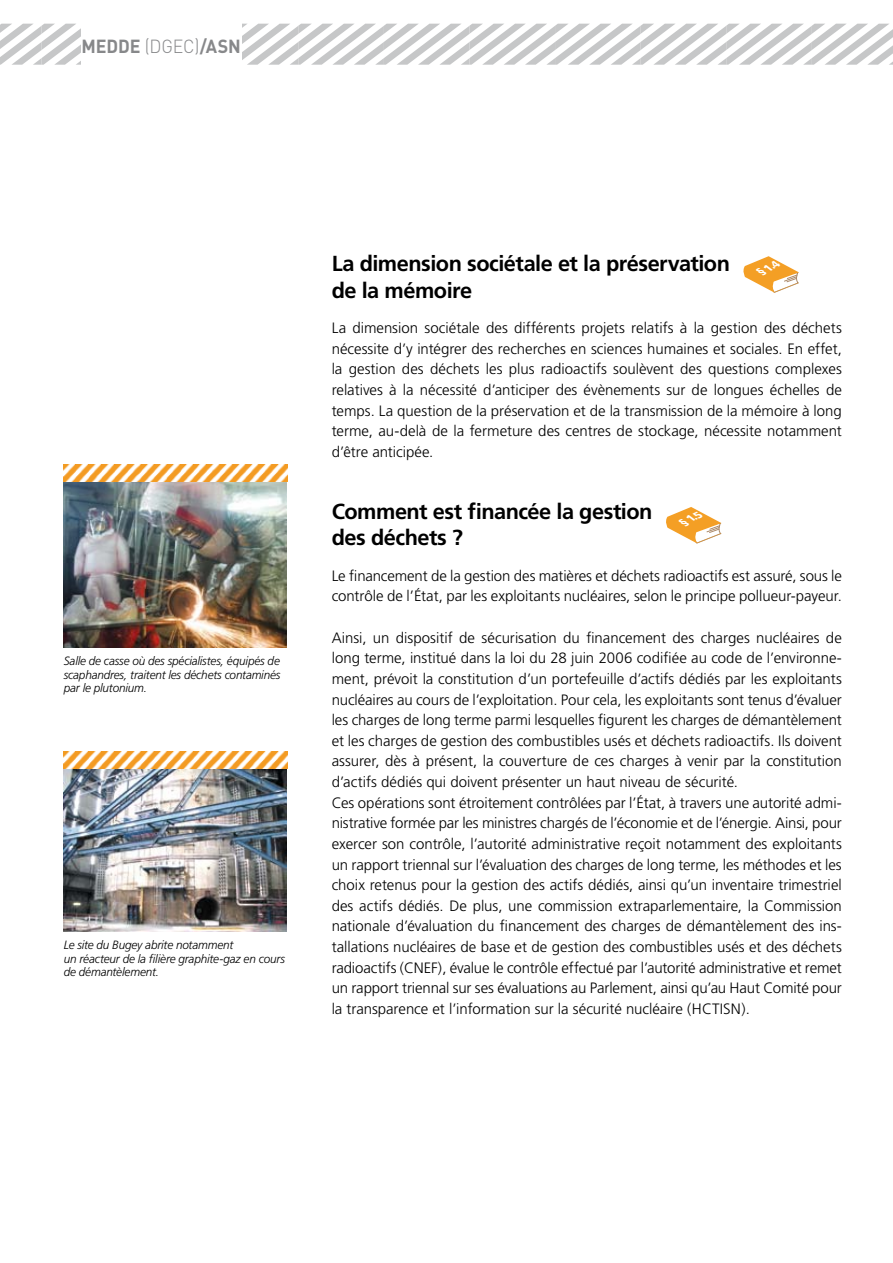
<style>
.page{position:relative;width:893px;height:1263px;background:#fff}
.page>*{position:absolute;margin:0;border:0;box-sizing:border-box;transform-origin:0 0}
.t1{font:700 21.75px "Frutiger";letter-spacing:-.025em;color:#000}
.t2{font:700 18.75px "DIN";letter-spacing:-.005em;color:#87888a;scale:.95 1}
.t3{font:300 15px/20.7px "Frutiger";letter-spacing:-.005em;color:#000}
.t4{font:italic 300 12px/13.5px "Frutiger";letter-spacing:-.015em;color:#000;text-align:justify}
.t5{font:italic 900 10.5px "Frutiger";color:#fff}
.s1{font-weight:300}
</style>
<div class="page">
<svg style="left:0;top:24px;width:893px;height:41px"></svg>
<svg style="left:743px;top:256px;width:56px;height:37px"></svg>
<svg style="left:666px;top:507px;width:55px;height:37px"></svg>
<img style="left:64px;top:482px;width:223px;height:166px">
<img style="left:64px;top:465px;width:223px;height:17px">
<img style="left:64px;top:769px;width:223px;height:162px">
<img style="left:64px;top:752px;width:223px;height:17px">
<div style="left:81px;top:23px;width:161px;height:44px;background:#fff"></div>
<p class="t2" style="left:82px;top:34px;width:169px">MEDDE <span class="s1">(DGEC)</span>/ASN</p>
<p class="t4" style="left:64px;top:654px;width:218px">Salle de casse où des spécialistes, équipés de scaphandres, traitent les déchets contaminés par le plutonium.</p>
<p class="t4" style="left:64px;top:939px;width:223px;text-align:left">Le site du Bugey abrite notamment<br>un réacteur de la filière graphite-gaz en cours de démantèlement.</p>
<h1 class="t1" style="left:332px;top:251px;width:400px">La dimension sociétale et la préservation</h1>
<p class="t5" style="left:757px;top:266px;width:24px;rotate:-26deg">§ 1.4</p>
<h1 class="t1" style="left:332px;top:277px;width:142px">de la mémoire</h1>
<p class="t3" style="left:332px;top:318px;width:512px;text-align:justify">La dimension sociétale des différents projets relatifs à la gestion des déchets nécessite d’y intégrer des recherches en sciences humaines et sociales. En effet, la gestion des déchets les plus radioactifs soulèvent des questions complexes relatives à la nécessité d’anticiper des évènements sur de longues échelles de temps. La question de la préservation et de la transmission de la mémoire à long terme, au-delà de la fermeture des centres de stockage, nécessite notamment d’être anticipée.</p>
<h1 class="t1" style="left:332px;top:498px;width:322px">Comment est financée la gestion</h1>
<p class="t5" style="left:679px;top:517px;width:24px;rotate:-26deg">§ 1.5</p>
<h1 class="t1" style="left:332px;top:525px;width:133px">des déchets ?</h1>
<p class="t3" style="left:332px;top:565px;width:512px">Le financement de la gestion des matières et déchets radioactifs est assuré, sous le contrôle de l’État, par les exploitants nucléaires, selon le principe pollueur-payeur.</p>
<p class="t3" style="left:332px;top:627px;width:512px">Ainsi, un dispositif de sécurisation du financement des charges nucléaires de long terme, institué dans la loi du 28 juin 2006 codifiée au code de l’environne&shy;ment, prévoit la constitution d’un portefeuille d’actifs dédiés par les exploitants nucléaires au cours de l’exploitation. Pour cela, les exploitants sont tenus d’évaluer les charges de long terme parmi lesquelles figurent les charges de démantèlement et les charges de gestion des combustibles usés et déchets radioactifs. Ils doivent assurer, dès à présent, la couverture de ces charges à venir par la constitution d’actifs dédiés qui doivent présenter un haut niveau de sécurité.<br>Ces opérations sont étroitement contrôlées par l’État, à travers une autorité admi&shy;nistrative formée par les ministres chargés de l’économie et de l’énergie. Ainsi, pour exercer son contrôle, l’autorité administrative reçoit notamment des exploitants un rapport triennal sur l’évaluation des charges de long terme, les méthodes et les choix retenus pour la gestion des actifs dédiés, ainsi qu’un inventaire trimestriel des actifs dédiés. De plus, une commission extraparlementaire, la Commission nationale d’évaluation du financement des charges de démantèlement des ins&shy;tallations nucléaires de base et de gestion des combustibles usés et des déchets radioactifs (CNEF), évalue le contrôle effectué par l’autorité administrative et remet un rapport triennal sur ses évaluations au Parlement, ainsi qu’au Haut Comité pour la transparence et l’information sur la sécurité nucléaire (HCTISN).</p>
</div>
